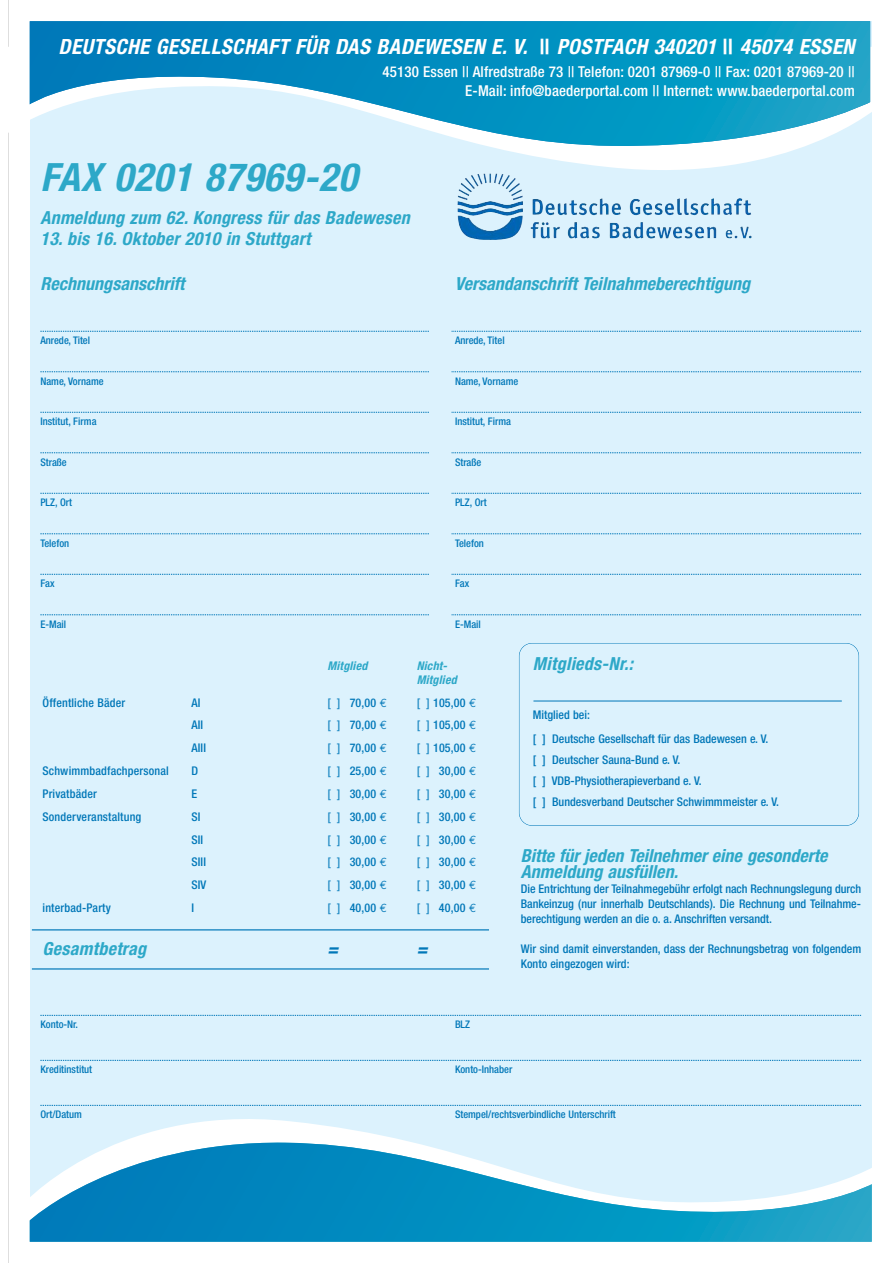
<style>
.page{position:relative;width:893px;height:1263px;background:#fff}
.page>*{position:absolute;margin:0;border:0;box-sizing:border-box;transform-origin:0 0}
.t1{font:italic 700 condensed 39px "Helvetica Neue";color:#2da8c8}
.t2{font:italic 700 condensed 21px "Helvetica Neue";letter-spacing:.02em;color:#fff}
.t3{font:italic 700 condensed 18px/16.5px "Helvetica Neue";letter-spacing:.01em;color:#2da8c8}
.t4{font:italic 700 condensed 18px "Helvetica Neue";color:#0077b8}
.t5{font:500 condensed 15px/19.5px "Helvetica Neue";letter-spacing:.01em;color:#fff;text-align:right}
.t6{font:500 condensed 12px/15px "Helvetica Neue";color:#0077b8}
.t7{font:italic 700 condensed 12px/13.5px "Helvetica Neue";color:#2da8c8}
.t8{font:500 condensed 10.5px "Helvetica Neue";color:#0077b8}
.s1{font-style:normal}
.s2{color:#1e89c3}
.s3{font-family:"Euro Mono";font-weight:400;font-stretch:normal}
</style>
<div class="page">
<div style="left:30px;top:21px;width:842px;height:1212px;background:#dcf2fd"></div>
<svg style="left:29px;top:1104px;width:833px;height:138px"></svg>
<svg style="left:30px;top:1140px;width:842px;height:102px"></svg>
<svg style="left:40px;top:331px;width:821px;height:1px"></svg>
<svg style="left:40px;top:371px;width:821px;height:1px"></svg>
<svg style="left:40px;top:412px;width:821px;height:1px"></svg>
<svg style="left:40px;top:452px;width:821px;height:1px"></svg>
<svg style="left:40px;top:493px;width:821px;height:1px"></svg>
<svg style="left:40px;top:533px;width:821px;height:1px"></svg>
<svg style="left:40px;top:574px;width:821px;height:1px"></svg>
<svg style="left:40px;top:614px;width:821px;height:1px"></svg>
<svg style="left:40px;top:1015px;width:821px;height:1px"></svg>
<svg style="left:40px;top:1060px;width:821px;height:1px"></svg>
<svg style="left:40px;top:1105px;width:821px;height:1px"></svg>
<div style="left:519px;top:643px;width:340px;height:183px;border:1px solid #0077b8;border-radius:13px"></div>
<hr style="left:32px;top:929px;width:457px;height:1px;background:#0077b8">
<hr style="left:32px;top:968px;width:457px;height:1px;background:#0077b8">
<hr style="left:533px;top:701px;width:309px;height:1px;background:#0077b8">
<div style="left:429px;top:286px;width:21px;height:345px;background:#dcf2fd"></div>
<img style="left:458px;top:186px;width:284px;height:29px">
<svg style="left:8px;top:47px;width:864px;height:139px"></svg>
<svg style="left:30px;top:21px;width:840px;height:127px"></svg>
<h2 class="t2" style="left:59px;top:39px;width:801px">DEUTSCHE GESELLSCHAFT FÜR DAS BADEWESEN E. V. <span class="s1">| |</span> POSTFACH 340201 <span class="s1">| |</span> 45074 ESSEN</h2>
<p class="t5" style="left:383px;top:63px;width:474px">45130 Essen || Alfredstraße 73 || Telefon: 0201 87969-0 || Fax: 0201 87969-20 ||<br>E-Mail: info@baederportal.com || Internet: www.baederportal.com</p>
<h1 class="t1" style="left:40px;top:163px;width:326px">FAX 0201 87969-20</h1>
<h3 class="t3" style="left:40px;top:211px;width:374px">Anmeldung zum 62. Kongress für das Badewesen</h3>
<h3 class="t3" style="left:40px;top:232px;width:272px">13. bis 16. Oktober 2010 in Stuttgart</h3>
<h3 class="t3" style="left:40px;top:277px;width:146px">Rechnungsanschrift</h3>
<h3 class="t3" style="left:455px;top:277px;width:300px">Versandanschrift Teilnahmeberechtigung</h3>
<p class="t8" style="left:40px;top:337px;width:51px">Anrede, Titel</p>
<p class="t8" style="left:455px;top:337px;width:51px">Anrede, Titel</p>
<p class="t8" style="left:40px;top:377px;width:65px">Name, Vorname</p>
<p class="t8" style="left:455px;top:377px;width:65px">Name, Vorname</p>
<p class="t8" style="left:40px;top:418px;width:58px">Institut, Firma</p>
<p class="t8" style="left:455px;top:418px;width:58px">Institut, Firma</p>
<p class="t8" style="left:40px;top:458px;width:28px">Straße</p>
<p class="t8" style="left:455px;top:458px;width:28px">Straße</p>
<p class="t8" style="left:40px;top:499px;width:33px">PLZ, Ort</p>
<p class="t8" style="left:455px;top:499px;width:33px">PLZ, Ort</p>
<p class="t8" style="left:40px;top:539px;width:30px">Telefon</p>
<p class="t8" style="left:455px;top:539px;width:30px">Telefon</p>
<p class="t8" style="left:40px;top:580px;width:16px">Fax</p>
<p class="t8" style="left:455px;top:580px;width:16px">Fax</p>
<p class="t8" style="left:40px;top:620px;width:27px">E-Mail</p>
<p class="t8" style="left:455px;top:620px;width:27px">E-Mail</p>
<p class="t7" style="left:327px;top:660px;width:44px">Mitglied</p>
<p class="t7" style="left:417px;top:660px;width:44px">Nicht-<br>Mitglied</p>
<p class="t6" style="left:43px;top:696px;width:84px">Öffentliche Bäder</p>
<p class="t6" style="left:191px;top:696px;width:11px">AI</p>
<p class="t6" style="left:327px;top:696px;width:61px"><span class="s2">[ ]</span> 70,00 <span class="s3">€</span></p>
<p class="t6" style="left:417px;top:696px;width:61px"><span class="s2">[ ]</span> 105,00 <span class="s3">€</span></p>
<p class="t6" style="left:191px;top:719px;width:13px">AII</p>
<p class="t6" style="left:327px;top:719px;width:61px"><span class="s2">[ ]</span> 70,00 <span class="s3">€</span></p>
<p class="t6" style="left:417px;top:719px;width:61px"><span class="s2">[ ]</span> 105,00 <span class="s3">€</span></p>
<p class="t6" style="left:191px;top:741px;width:16px">AIII</p>
<p class="t6" style="left:327px;top:741px;width:61px"><span class="s2">[ ]</span> 70,00 <span class="s3">€</span></p>
<p class="t6" style="left:417px;top:741px;width:61px"><span class="s2">[ ]</span> 105,00 <span class="s3">€</span></p>
<p class="t6" style="left:43px;top:764px;width:128px">Schwimmbadfachpersonal</p>
<p class="t6" style="left:191px;top:764px;width:8px">D</p>
<p class="t6" style="left:327px;top:764px;width:61px"><span class="s2">[ ]</span> 25,00 <span class="s3">€</span></p>
<p class="t6" style="left:417px;top:764px;width:61px"><span class="s2">[ ]</span> 30,00 <span class="s3">€</span></p>
<p class="t6" style="left:43px;top:787px;width:56px">Privatbäder</p>
<p class="t6" style="left:191px;top:787px;width:7px">E</p>
<p class="t6" style="left:327px;top:787px;width:61px"><span class="s2">[ ]</span> 30,00 <span class="s3">€</span></p>
<p class="t6" style="left:417px;top:787px;width:61px"><span class="s2">[ ]</span> 30,00 <span class="s3">€</span></p>
<p class="t6" style="left:43px;top:810px;width:100px">Sonderveranstaltung</p>
<p class="t6" style="left:191px;top:810px;width:11px">SI</p>
<p class="t6" style="left:327px;top:810px;width:61px"><span class="s2">[ ]</span> 30,00 <span class="s3">€</span></p>
<p class="t6" style="left:417px;top:810px;width:61px"><span class="s2">[ ]</span> 30,00 <span class="s3">€</span></p>
<p class="t6" style="left:191px;top:833px;width:13px">SII</p>
<p class="t6" style="left:327px;top:833px;width:61px"><span class="s2">[ ]</span> 30,00 <span class="s3">€</span></p>
<p class="t6" style="left:417px;top:833px;width:61px"><span class="s2">[ ]</span> 30,00 <span class="s3">€</span></p>
<p class="t6" style="left:191px;top:855px;width:16px">SIII</p>
<p class="t6" style="left:327px;top:855px;width:61px"><span class="s2">[ ]</span> 30,00 <span class="s3">€</span></p>
<p class="t6" style="left:417px;top:855px;width:61px"><span class="s2">[ ]</span> 30,00 <span class="s3">€</span></p>
<p class="t6" style="left:191px;top:878px;width:16px">SIV</p>
<p class="t6" style="left:327px;top:878px;width:61px"><span class="s2">[ ]</span> 30,00 <span class="s3">€</span></p>
<p class="t6" style="left:417px;top:878px;width:61px"><span class="s2">[ ]</span> 30,00 <span class="s3">€</span></p>
<p class="t6" style="left:43px;top:901px;width:70px">interbad-Party</p>
<p class="t6" style="left:191px;top:901px;width:4px">I</p>
<p class="t6" style="left:327px;top:901px;width:61px"><span class="s2">[ ]</span> 40,00 <span class="s3">€</span></p>
<p class="t6" style="left:417px;top:901px;width:61px"><span class="s2">[ ]</span> 40,00 <span class="s3">€</span></p>
<h3 class="t3" style="left:43px;top:941px;width:109px">Gesamtbetrag</h3>
<h3 class="t4" style="left:327px;top:942px;width:16px">=</h3>
<h3 class="t4" style="left:417px;top:942px;width:16px">=</h3>
<h3 class="t3" style="left:533px;top:657px;width:105px">Mitglieds-Nr.:</h3>
<p class="t6" style="left:533px;top:704px;width:237px;line-height:24px">Mitglied bei:<br>[ ] Deutsche Gesellschaft für das Badewesen e. V.</p>
<p class="t6" style="left:533px;top:750px;width:248px;line-height:21px">[ ] Deutscher Sauna-Bund e. V.<br>[ ] VDB-Physiotherapieverband e. V.<br>[ ] Bundesverband Deutscher Schwimmmeister e. V.</p>
<h3 class="t3" style="left:521px;top:849px;width:312px">Bitte für jeden Teilnehmer eine gesonderte<br>Anmeldung ausfüllen.</h3>
<p class="t6" style="left:521px;top:882px;width:342px;text-align:justify">Die Entrichtung der Teilnahmegebühr erfolgt nach Rechnungslegung durch Bankeinzug (nur innerhalb Deutschlands). Die Rechnung und Teilnahme - berechtigung werden an die o. a. Anschriften versandt.</p>
<p class="t6" style="left:521px;top:942px;width:342px">Wir sind damit einverstanden, dass der Rechnungsbetrag von folgendem<br>Konto eingezogen wird:</p>
<p class="t8" style="left:40px;top:1021px;width:39px">Konto-Nr.</p>
<p class="t8" style="left:455px;top:1021px;width:17px">BLZ</p>
<p class="t8" style="left:40px;top:1066px;width:53px">Kreditinstitut</p>
<p class="t8" style="left:455px;top:1066px;width:59px">Konto-Inhaber</p>
<p class="t8" style="left:40px;top:1111px;width:43px">Ort/Datum</p>
<p class="t8" style="left:455px;top:1111px;width:162px">Stempel/rechtsverbindliche Unterschrift</p>
</div>
